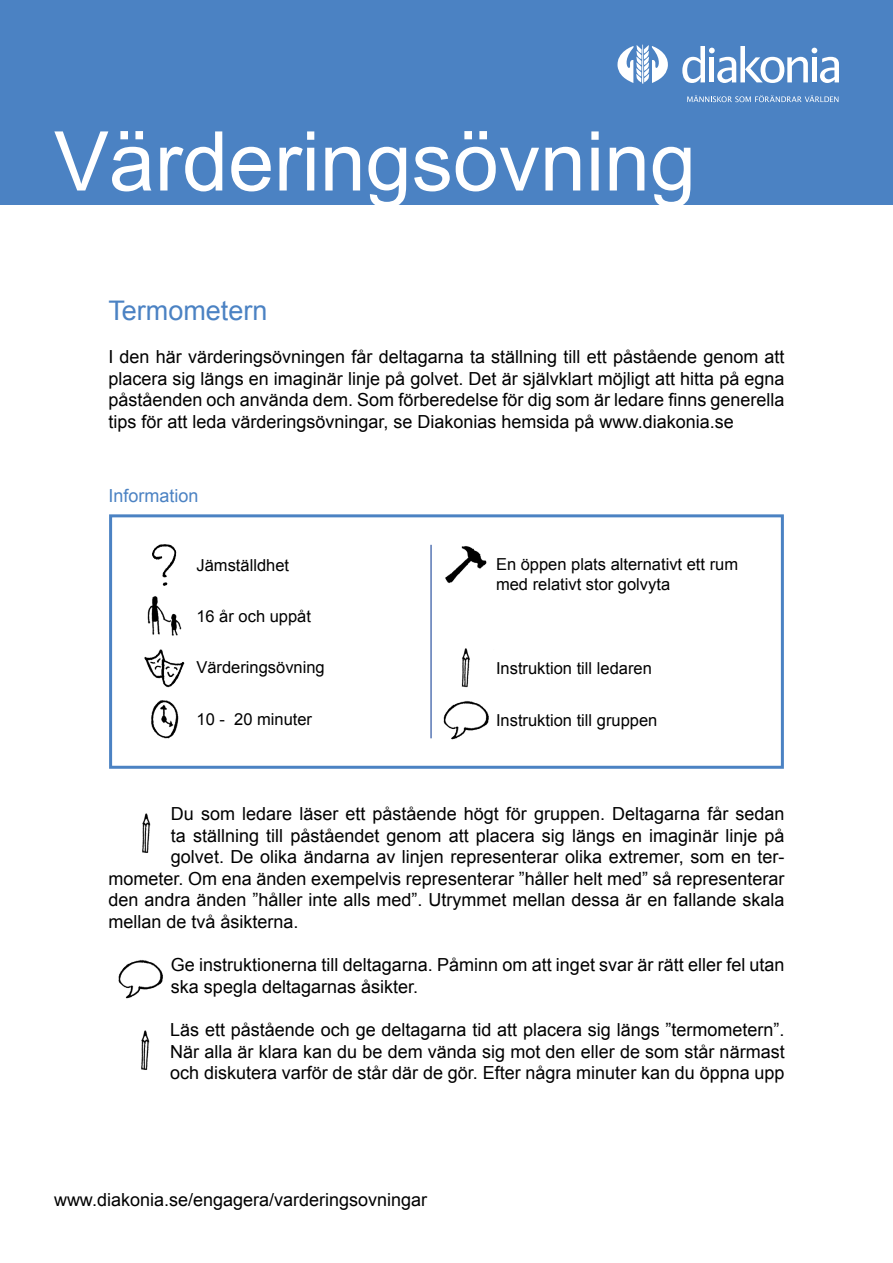
<style>
.page{position:relative;width:893px;height:1263px;background:#fff}
.page>*{position:absolute;margin:0;border:0;box-sizing:border-box;transform-origin:0 0}
.t1{font:82.5px "Arial";color:#fff}
.t2{font:27px "Arial";color:#4b82c3}
.t3{font:18px/21.6px "Arial";color:#000;text-align:justify}
.t4{font:18px "Arial";color:#4b82c3}
.t5{font:16.5px/19.8px "Arial";color:#000}
</style>
<div class="page">
<div style="left:0;top:0;width:893px;height:205px;background:#4b82c3"></div>
<div style="left:109px;top:514px;width:675px;height:255px;border:3px solid #4b82c3"></div>
<svg style="left:617px;top:44px;width:51px;height:40px"></svg>
<svg style="left:687px;top:95px;width:151px;height:7px"></svg>
<svg style="left:682px;top:46px;width:157px;height:37px"></svg>
<img style="left:118px;top:960px;width:45px;height:39px">
<img style="left:443px;top:648px;width:46px;height:92px">
<img style="left:144px;top:544px;width:41px;height:195px">
<img style="left:445px;top:546px;width:42px;height:38px">
<hr style="left:430px;top:545px;width:2px;height:193px;background:#5776b4">
<img style="left:142px;top:813px;width:9px;height:40px">
<img style="left:141px;top:1030px;width:9px;height:40px">
<h1 class="t1" style="left:54px;top:116px;width:643px">Värderingsövning</h1>
<h2 class="t2" style="left:108px;top:295px;width:161px">Termometern</h2>
<p class="t3" style="left:108px;top:346px;width:678px">I den här värderingsövningen får deltagarna ta ställning till ett påstående genom att placera sig längs en imaginär linje på golvet. Det är självklart möjligt att hitta på egna påståenden och använda dem. Som förberedelse för dig som är ledare finns generella tips för att leda värderingsövningar, se Diakonias hemsida på www.diakonia.se</p>
<p class="t4" style="left:108px;top:486px;width:92px">Information</p>
<p class="t5" style="left:197px;top:555px;width:94px">Jämställdhet</p>
<p class="t5" style="left:196px;top:606px;width:116px">16 år och uppåt</p>
<p class="t5" style="left:196px;top:658px;width:130px">Värderingsövning</p>
<p class="t5" style="left:197px;top:709px;width:117px">10 - 20 minuter</p>
<p class="t5" style="left:496px;top:554px;width:244px">En öppen plats alternativt ett rum med relativt stor golvyta</p>
<p class="t5" style="left:496px;top:659px;width:157px">Instruktion till ledaren</p>
<p class="t5" style="left:496px;top:711px;width:163px">Instruktion till gruppen</p>
<p class="t3" style="left:171px;top:803px;width:615px">Du som ledare läser ett påstående högt för gruppen. Deltagarna får sedan</p>
<p class="t3" style="left:171px;top:825px;width:615px">ta ställning till påståendet genom att placera sig längs en imaginär linje på</p>
<p class="t3" style="left:171px;top:846px;width:615px">golvet. De olika ändarna av linjen representerar olika extremer, som en ter-</p>
<p class="t3" style="left:108px;top:868px;width:678px">mometer. Om ena änden exempelvis representerar ”håller helt med” så representerar</p>
<p class="t3" style="left:108px;top:889px;width:678px">den andra änden ”håller inte alls med”. Utrymmet mellan dessa är en fallande skala</p>
<p class="t3" style="left:108px;top:911px;width:192px">mellan de två åsikterna.</p>
<p class="t3" style="left:171px;top:954px;width:615px">Ge instruktionerna till deltagarna. Påminn om att inget svar är rätt eller fel utan ska spegla deltagarnas åsikter.</p>
<p class="t3" style="left:170px;top:1019px;width:616px">Läs ett påstående och ge deltagarna tid att placera sig längs ”termometern”.<br>När alla är klara kan du be dem vända sig mot den eller de som står närmast och diskutera varför de står där de gör. Efter några minuter kan du öppna upp</p>
<p class="t3" style="left:54px;top:1189px;width:375px">www.diakonia.se/engagera/varderingsovningar</p>
</div>
